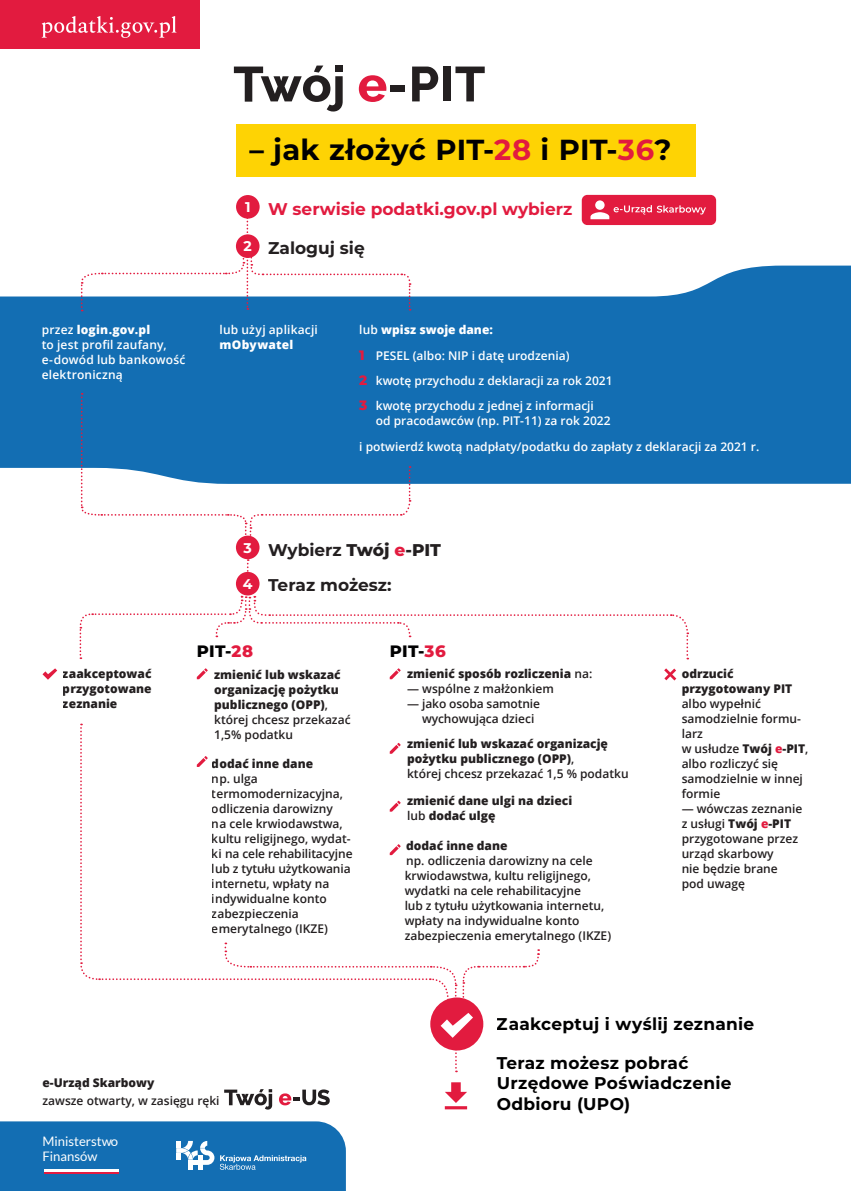
<style>
.page{position:relative;width:851px;height:1191px;background:#fff}
.page>*{position:absolute;margin:0;border:0;box-sizing:border-box;transform-origin:0 0}
.t1{font:700 28.95px "Montserrat";letter-spacing:.01em;color:#000001}
.t2{font:700 16.95px/20.4px "Montserrat";letter-spacing:.015em;color:#000001}
.t3{font:700 16.95px/35.2px "Montserrat";color:#231f20}
.t4{font:700 16.95px "Montserrat";color:#e21b3f}
.t5{font:800 16.5px "Montserrat";letter-spacing:.02em;color:#000001}
.t6{font:700 14.1px "Montserrat";color:#fff}
.t7{font:13.05px/14.7px "Lato";color:#fff}
.t8{font:600 12px/15px "Open Sans";color:#231f20}
.t9{font:800 12px/15px "Open Sans";color:#231f20}
.t10{font:600 12px/25.3px "Open Sans";color:#fff}
.t11{font:800 12px "Open Sans";letter-spacing:.02em;color:#fff}
.s1{color:#e21b3f}
.s2{font-weight:800}
.s3{font-family:"Montserrat";font-weight:800;font-size:13.65px;color:#e21b3f}
.s4{font-weight:800;color:#e21b3f}
.s5{font-size:14.1px;color:#fff}
.s6{font-weight:600}
</style>
<div class="page">
<svg style="left:0;top:265px;width:850px;height:219px;background:#297bba"></svg>
<svg style="left:80px;top:199px;width:331px;height:112px"></svg>
<div style="left:236px;top:124px;width:459px;height:53px;background:#fed304"></div>
<div style="left:236px;top:234px;width:23px;height:24px;background:#e21b3f;border-radius:50%"></div>
<div style="left:236px;top:195px;width:23px;height:24px;background:#e21b3f;border-radius:50%"></div>
<svg style="left:359px;top:75px;width:27px;height:27px"></svg>
<div style="left:390px;top:85px;width:15px;height:6px;background:#231f20"></div>
<svg style="left:412px;top:67px;width:26px;height:34px"></svg>
<div style="left:443px;top:67px;width:8px;height:34px;background:#231f20"></div>
<svg style="left:455px;top:67px;width:29px;height:34px"></svg>
<svg style="left:234px;top:66px;width:108px;height:45px"></svg>
<div style="left:0;top:0;width:200px;height:49px;background:#e21b3f"></div>
<svg style="left:42px;top:16px;width:134px;height:22px"></svg>
<svg style="left:42px;top:668px;width:15px;height:11px"></svg>
<svg style="left:389px;top:668px;width:11px;height:11px"></svg>
<svg style="left:197px;top:668px;width:11px;height:11px"></svg>
<svg style="left:664px;top:668px;width:13px;height:13px"></svg>
<svg style="left:445px;top:1082px;width:22px;height:27px"></svg>
<svg style="left:79px;top:595px;width:610px;height:64px"></svg>
<svg style="left:80px;top:723px;width:460px;height:349px"></svg>
<div style="left:236px;top:572px;width:23px;height:23px;background:#e21b3f;border-radius:50%"></div>
<div style="left:581px;top:195px;width:135px;height:30px;background:#e21b3f;border-radius:6px"></div>
<svg style="left:590px;top:200px;width:115px;height:19px"></svg>
<svg style="left:224px;top:1089px;width:48px;height:20px"></svg>
<svg style="left:279px;top:1089px;width:51px;height:16px"></svg>
<svg style="left:80px;top:393px;width:331px;height:182px"></svg>
<svg style="left:0;top:1121px;width:346px;height:70px;background:#2276b6"></svg>
<h1 class="t1" style="left:249px;top:129px;width:423px">– jak złożyć PIT-<span class="s1">28</span> i PIT-<span class="s1">36</span>?</h1>
<h2 class="t4" style="left:245px;top:197px;width:328px"><sup>1</sup> W serwisie podatki.gov.pl wybierz</h2>
<h2 class="t3" style="left:268px;top:229px;width:98px">Zaloguj się</h2>
<p class="t6" style="left:243px;top:235px;width:10px">2</p>
<p class="t10" style="left:42px;top:322px;width:145px;line-height:15px">przez <span class="s2">login.gov.pl<br></span>to jest profil zaufany, e-dowód lub bankowość elektroniczną</p>
<p class="t10" style="left:219px;top:317px;width:100px">lub użyj aplikacji</p>
<p class="t11" style="left:219px;top:336px;width:75px">mObywatel</p>
<p class="t10" style="left:359px;top:317px;width:255px">lub <span class="s2">wpisz swoje dane:<br></span><span class="s3">1</span> PESEL (albo: NIP i datę urodzenia)<br><span class="s3">2</span> kwotę przychodu z deklaracji za rok 2021<br><span class="s3">3</span> kwotę przychodu z jednej z informacji</p>
<p class="t10" style="left:359px;top:408px;width:401px;text-indent:16px">od pracodawców (np. PIT-11) za rok 2022<br>i potwierdź kwotą nadpłaty/podatku do zapłaty z deklaracji za 2021 r.</p>
<h2 class="t3" style="left:243px;top:531px;width:200px"><sup>3</sup> Wybierz <span class="s2">Twój</span> <span class="s4">e</span><span class="s2">-PIT<br></span><span class="s5">4</span> Teraz możesz:</h2>
<h3 class="t5" style="left:197px;top:639px;width:58px">PIT-<span class="s1">28</span></h3>
<h3 class="t5" style="left:389px;top:639px;width:57px">PIT-<span class="s1">36</span></h3>
<p class="t9" style="left:63px;top:665px;width:90px;text-align:justify">zaakceptować przygotowane zeznanie</p>
<p class="t9" style="left:407px;top:666px;width:187px">zmienić sposób rozliczenia <span class="s6">na:</span></p>
<p class="t9" style="left:214px;top:666px;width:138px">zmienić lub wskazać organizację pożytku publicznego (OPP)<span class="s6">, której chcesz przekazać<br>1,5% podatku</span></p>
<p class="t8" style="left:407px;top:681px;width:148px">— wspólne z małżonkiem</p>
<p class="t8" style="left:422px;top:696px;width:119px;text-indent:-15px">— jako osoba samotnie wychowująca dzieci</p>
<p class="t9" style="left:407px;top:736px;width:223px">zmienić lub wskazać organizację pożytku publicznego (OPP)<span class="s6">,<br>której chcesz przekazać 1,5 % podatku</span></p>
<p class="t9" style="left:212px;top:755px;width:103px">dodać inne dane</p>
<p class="t8" style="left:212px;top:770px;width:142px">np. ulga termomodernizacyjna, odliczenia darowizny<br>na cele krwiodawstwa, kultu religijnego, wydat&shy;ki na cele rehabilitacyjne lub z tytułu użytkowania internetu, wpłaty na indywidualne konto zabezpieczenia emerytalnego (IKZE)</p>
<p class="t9" style="left:407px;top:792px;width:167px">zmienić dane ulgi na dzieci <span class="s6">lub</span> dodać ulgę</p>
<p class="t9" style="left:406px;top:837px;width:103px">dodać inne dane</p>
<p class="t8" style="left:404px;top:852px;width:208px">np. odliczenia darowizny na cele krwiodawstwa, kultu religijnego, wydatki na cele rehabilitacyjne<br>lub z tytułu użytkowania internetu, wpłaty na indywidualne konto zabezpieczenia emerytalnego (IKZE)</p>
<p class="t9" style="left:681px;top:665px;width:112px">odrzucić przygotowany PIT</p>
<p class="t8" style="left:681px;top:695px;width:128px">albo wypełnić samodzielnie formu&shy;larz<br>w usłudze <span class="s2">Twój</span> <span class="s4">e</span><span class="s2">-PIT</span>, albo rozliczyć się samodzielnie w innej formie</p>
<p class="t8" style="left:681px;top:800px;width:122px">— wówczas zeznanie z usługi <span class="s2">Twój</span> <span class="s4">e</span><span class="s2">-PIT </span>przygotowane przez urząd skarbowy<br>nie będzie brane pod uwagę</p>
<p class="t9" style="left:43px;top:1075px;width:113px">e-Urząd Skarbowy</p>
<p class="t8" style="left:43px;top:1093px;width:179px">zawsze otwarty, w zasięgu ręki</p>
<p class="t7" style="left:42px;top:1134px;width:77px">Ministerstwo<br>Finansów</p>
<h2 class="t2" style="left:496px;top:1013px;width:259px">Zaakceptuj i wyślij zeznanie</h2>
<h2 class="t2" style="left:496px;top:1051px;width:236px">Teraz możesz pobrać<br>Urzędowe Poświadczenie<br>Odbioru (UPO)</h2>
</div>
